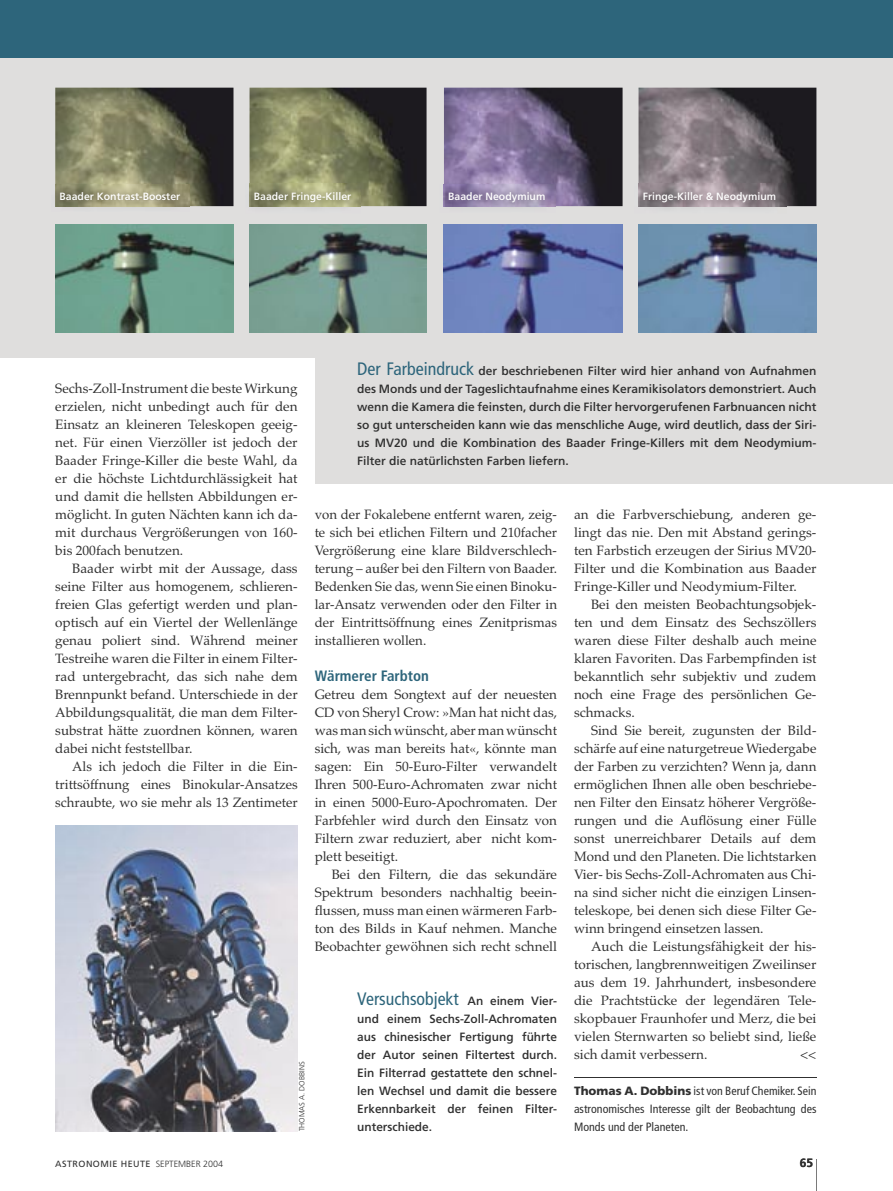
<style>
.page{position:relative;width:893px;height:1191px;background:#fff}
.page>*{position:absolute;margin:0;border:0;box-sizing:border-box;transform-origin:0 0}
.t1{font:condensed 18px "Frutiger";color:#2d657b}
.t2{font:700 condensed 15px "Frutiger";color:#2d657b}
.t3{font:13.5px/18px "Palatino";color:#303030;text-align:justify}
.t4{font:500 12px/18px "Frutiger";color:#303030;text-align:justify}
.t5{font:condensed 12px/18px "Frutiger";color:#303030;text-align:justify}
.t6{font:700 12px "Frutiger";color:#303030}
.t7{font:500 10.5px "Frutiger";color:#fff}
.t8{font:9px "Frutiger";letter-spacing:.05em;color:#303030}
.t9{font:300 7.5px "Frutiger";color:#303030}
.s1{font-weight:300}
.s2{font-weight:400;font-stretch:condensed;font-size:18px;color:#2d657b}
.s3{font-weight:500;font-stretch:normal;font-size:12px;color:#303030}
.s4{font-weight:900;font-stretch:normal}
</style>
<div class="page">
<div style="left:315px;top:351px;width:578px;height:132px;background:#dfdedd"></div>
<div style="left:0;top:58px;width:893px;height:299px;background:#dfdedd"></div>
<hr style="left:574px;top:1076px;width:242px;height:1px;background:#303030">
<div style="left:0;top:0;width:893px;height:57px;background:#2d657b"></div>
<hr style="left:816px;top:1159px;width:1px;height:32px;background:#7a7a7a">
<img style="left:55px;top:825px;width:243px;height:306px">
<img style="left:55px;top:88px;width:178px;height:118px">
<img style="left:250px;top:88px;width:177px;height:118px">
<img style="left:638px;top:88px;width:178px;height:118px">
<img style="left:444px;top:88px;width:179px;height:118px">
<img style="left:55px;top:224px;width:178px;height:108px">
<img style="left:250px;top:224px;width:177px;height:108px">
<img style="left:444px;top:224px;width:179px;height:108px">
<img style="left:638px;top:224px;width:178px;height:108px">
<img style="left:55px;top:206px;width:135px;height:1px">
<img style="left:55px;top:184px;width:135px;height:22px">
<img style="left:249px;top:183px;width:112px;height:25px">
<img style="left:250px;top:183px;width:111px;height:23px">
<img style="left:443px;top:184px;width:113px;height:24px">
<img style="left:444px;top:184px;width:112px;height:22px">
<img style="left:638px;top:206px;width:148px;height:2px">
<img style="left:638px;top:183px;width:148px;height:23px">
<p class="t7" style="left:60px;top:190px;width:122px">Baader Kontrast-Booster</p>
<p class="t7" style="left:254px;top:190px;width:99px">Baader Fringe-Killer</p>
<p class="t7" style="left:448px;top:190px;width:99px">Baader Neodymium</p>
<p class="t7" style="left:643px;top:190px;width:135px">Fringe-Killer &amp; Neodymium</p>
<p class="t3" style="left:55px;top:380px;width:244px">Sechs-Zoll-Instrument die beste Wirkung erzielen, nicht unbedingt auch für den Einsatz an kleineren Teleskopen geeig&shy;net. Für einen Vierzöller ist jedoch der Baader Fringe-Killer die beste Wahl, da er die höchste Lichtdurchlässigkeit hat und damit die hellsten Abbildungen er&shy;möglicht. In guten Nächten kann ich da&shy;mit durchaus Vergrößerungen von 160- bis 200fach benutzen.</p>
<p class="t3" style="left:55px;top:560px;width:244px;text-indent:17px">Baader wirbt mit der Aussage, dass seine Filter aus homogenem, schlieren&shy;freien Glas gefertigt werden und plan&shy;optisch auf ein Viertel der Wellenlänge genau poliert sind. Während meiner Testreihe waren die Filter in einem Filter&shy;rad untergebracht, das sich nahe dem Brennpunkt befand. Unterschiede in der Abbildungsqualität, die man dem Filter&shy;substrat hätte zuordnen können, waren dabei nicht feststellbar.</p>
<p class="t3" style="left:55px;top:758px;width:244px;text-indent:17px">Als ich jedoch die Filter in die Ein&shy;trittsöffnung eines Binokular-Ansatzes schraubte, wo sie mehr als 13 Zentimeter</p>
<p class="t8" style="left:55px;top:1159px;width:169px">ASTRONOMIE HEUTE <span class="s1">SEPTEMBER 2004</span></p>
<p class="t9" style="left:298px;top:1131px;width:72px;rotate:-90deg">THOMAS A. DOBBINS</p>
<p class="t4" style="left:357px;top:362px;width:461px"><span class="s2">Der Farbeindruck</span> der beschriebenen Filter wird hier anhand von Aufnahmen des Monds und der Tageslichtaufnahme eines Keramikisolators demonstriert. Auch wenn die Kamera die feinsten, durch die Filter hervorgerufenen Farbnuancen nicht so gut unterscheiden kann wie das menschliche Auge, wird deutlich, dass der Siri&shy;us MV20 und die Kombination des Baader Fringe-Killers mit dem Neodymium-Filter die natürlichsten Farben liefern.</p>
<p class="t3" style="left:315px;top:506px;width:244px">von der Fokalebene entfernt waren, zeig&shy;te sich bei etlichen Filtern und 210facher Vergrößerung eine klare Bildverschlech&shy;terung – außer bei den Filtern von Baader.<br>Bedenken Sie das, wenn Sie einen Binoku&shy;lar-Ansatz verwenden oder den Filter in der Eintrittsöffnung eines Zenitprismas installieren wollen.</p>
<p class="t2" style="left:315px;top:667px;width:116px">Wärmerer Farbton</p>
<p class="t3" style="left:315px;top:686px;width:244px">Getreu dem Songtext auf der neuesten CD von Sheryl Crow: »Man hat nicht das, was man sich wünscht, aber man wünscht sich, was man bereits hat«, könnte man sagen: Ein 50-Euro-Filter verwandelt Ihren 500-Euro-Achromaten zwar nicht in einen 5000-Euro-Apochromaten. Der Farbfehler wird durch den Einsatz von Filtern zwar reduziert, aber nicht kom&shy;plett beseitigt.</p>
<p class="t3" style="left:315px;top:866px;width:244px;text-indent:17px">Bei den Filtern, die das sekundäre Spektrum besonders nachhaltig beein&shy;flussen, muss man einen wärmeren Farb&shy;ton des Bilds in Kauf nehmen. Manche Beobachter gewöhnen sich recht schnell</p>
<h1 class="t1" style="left:357px;top:988px;width:201px">Versuchsobjekt <span class="s3">An einem Vier-</span></h1>
<p class="t4" style="left:357px;top:1010px;width:201px">und einem Sechs-Zoll-Achromaten aus chinesischer Fertigung führte der Autor seinen Filtertest durch.<br>Ein Filterrad gestattete den schnel&shy;len Wechsel und damit die bessere Erkennbarkeit der feinen Filter-</p>
<p class="t4" style="left:357px;top:1118px;width:76px">unterschiede.</p>
<p class="t3" style="left:574px;top:506px;width:244px">an die Farbverschiebung, anderen ge&shy;lingt das nie. Den mit Abstand gerings&shy;ten Farbstich erzeugen der Sirius MV20- Filter und die Kombination aus Baader Fringe-Killer und Neodymium-Filter.</p>
<p class="t3" style="left:574px;top:596px;width:244px;text-indent:17px">Bei den meisten Beobachtungsobjek&shy;ten und dem Einsatz des Sechszöllers waren diese Filter deshalb auch meine klaren Favoriten. Das Farbempfinden ist bekanntlich sehr subjektiv und zudem noch eine Frage des persönlichen Ge&shy;schmacks.</p>
<p class="t3" style="left:574px;top:722px;width:244px;text-indent:17px">Sind Sie bereit, zugunsten der Bild&shy;schärfe auf eine naturgetreue Wiedergabe der Farben zu verzichten? Wenn ja, dann ermöglichen Ihnen alle oben beschriebe&shy;nen Filter den Einsatz höherer Vergröße&shy;rungen und die Auflösung einer Fülle sonst unerreichbarer Details auf dem Mond und den Planeten. Die lichtstarken Vier- bis Sechs-Zoll-Achromaten aus Chi&shy;na sind sicher nicht die einzigen Linsen&shy;teleskope, bei denen sich diese Filter Ge&shy;winn bringend einsetzen lassen.</p>
<p class="t3" style="left:574px;top:938px;width:244px;text-indent:17px">Auch die Leistungsfähigkeit der his&shy;torischen, langbrennweitigen Zweilinser aus dem 19. Jahrhundert, insbesondere die Prachtstücke der legendären Tele&shy;skopbauer Fraunhofer und Merz, die bei vielen Sternwarten so beliebt sind, ließe sich damit verbessern.</p>
<p class="t3" style="left:800px;top:1046px;width:18px">&lt;&lt;</p>
<p class="t5" style="left:574px;top:1082px;width:244px"><span class="s4">Thomas A. Dobbins</span> ist von Beruf Chemiker. Sein astronomisches Interesse gilt der Beobachtung des Monds und der Planeten.</p>
<p class="t6" style="left:800px;top:1156px;width:15px">65</p>
</div>
